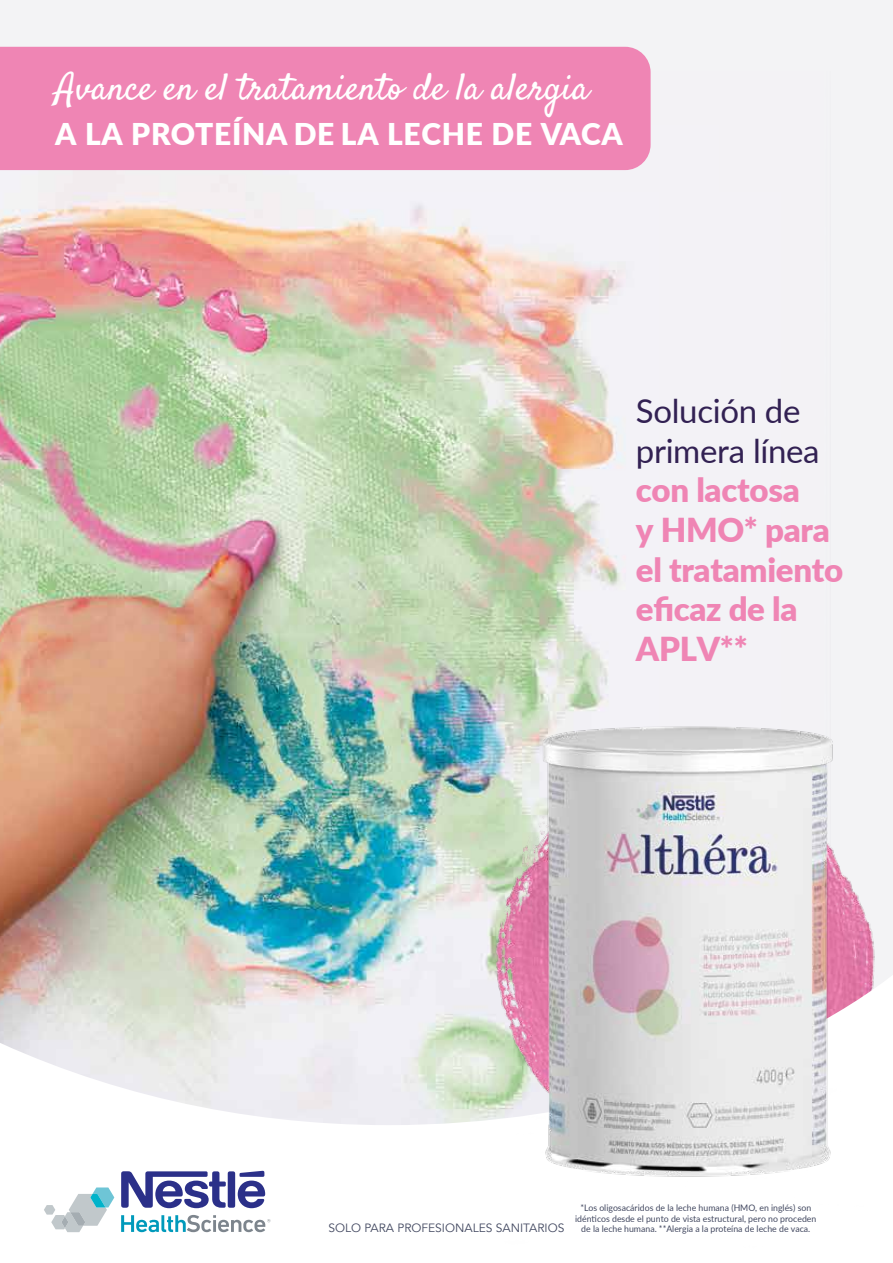
<style>
.page{position:relative;width:893px;height:1263px;background:#fff}
.page>*{position:absolute;margin:0;border:0;box-sizing:border-box;transform-origin:0 0}
.t1{font:37.5px "Satisfy";color:#fff}
.t2{font:900 33px/39.6px "Lato";letter-spacing:-.01em;color:#ef85b4}
.t3{font:33px/39.6px "Lato";letter-spacing:-.01em;color:#322153}
.t4{font:900 30px "Lato";letter-spacing:.025em;color:#fff}
.t5{font:12px "Avenir";color:#424860}
.t6{font:9px/10.5px "Lato";color:#424860;text-align:center}
</style>
<div class="page">
<img style="left:0;top:192px;width:541px;height:765px">
<div style="left:0;top:0;width:893px;height:192px;background:#f3f3f5"></div>
<svg style="left:541px;top:46px;width:352px;height:714px"></svg>
<div style="left:0;top:47px;width:651px;height:123px;background:#ef85b4"></div>
<img style="left:482px;top:760px;width:411px;height:197px">
<svg style="left:0;top:957px;width:893px;height:276px"></svg>
<svg style="left:44px;top:1187px;width:70px;height:45px"></svg>
<svg style="left:121px;top:1171px;width:144px;height:37px"></svg>
<svg style="left:121px;top:1215px;width:149px;height:17px"></svg>
<img style="left:500px;top:644px;width:363px;height:589px">
<h1 class="t1" style="left:55px;top:63px;width:535px">Avance en el tratamiento de la alergia</h1>
<h3 class="t4" style="left:55px;top:111px;width:569px">A LA PROTEÍNA DE LA LECHE DE VACA</h3>
<h2 class="t3" style="left:636px;top:390px;width:185px">Solución de primera línea</h2>
<h2 class="t2" style="left:636px;top:469px;width:209px">con lactosa<br>y HMO* para el tratamiento eficaz de la<br>APLV**</h2>
<h3 class="t5" style="left:328px;top:1221px;width:237px">SOLO PARA PROFESIONALES SANITARIOS</h3>
<p class="t6" style="left:575px;top:1202px;width:243px">*Los oligosacáridos de la leche humana (HMO, en inglés) son idénticos desde el punto de vista estructural, pero no proceden de la leche humana. **Alergia a la proteína de leche de vaca.</p>
</div>
